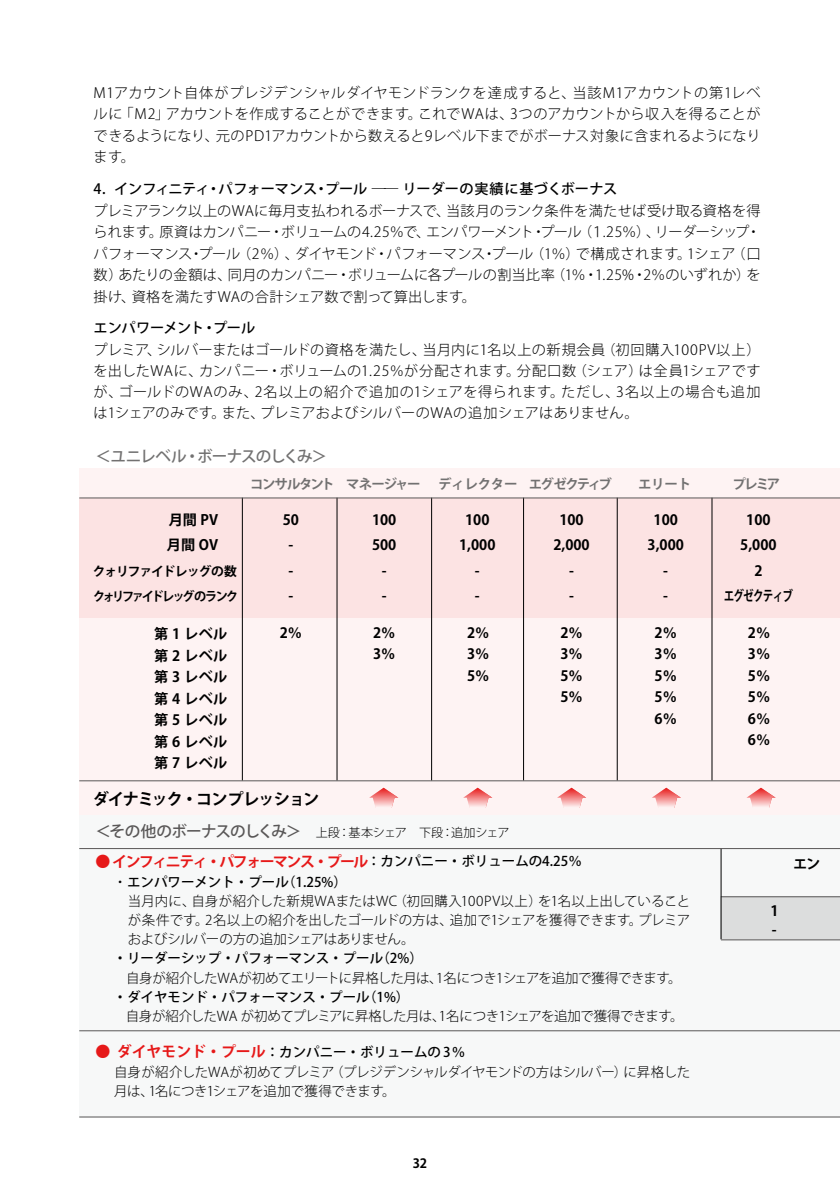
<style>
.page{position:relative;width:840px;height:1191px;background:#fff}
.page>*{position:absolute;margin:0;border:0;box-sizing:border-box;transform-origin:0 0}
.t1{font:700 16.2px "Koz Go Pro";letter-spacing:-.07em;color:#000}
.t2{font:500 15.6px "Koz Go Pro";letter-spacing:-.06em;color:#727171}
.t3{font:700 14.8px "Koz Go Pro";letter-spacing:-.1em;color:#e61919}
.t4{font:300 14.2px/21.6px "Koz Go Pro";letter-spacing:.005em;color:#000;text-align:justify}
.t5{font:700 14.2px/21.6px "Koz Go Pro";color:#000;text-align:center}
.t6{font:500 14.2px "Koz Go Pro";letter-spacing:-.01em;color:#000}
.t7{font:700 14.2px/25.6px "Koz Go Pro";letter-spacing:-.08em;color:#000;text-align:center}
.t8{font:300 13.4px/20.6px "Koz Go Pro";letter-spacing:-.025em;color:#000}
.t9{font:500 13.4px "Koz Go Pro";color:#000}
.t10{font:300 13.4px "Koz Go Pro";letter-spacing:.015em;color:#000}
.t11{font:300 13.4px "Koz Go Pro";letter-spacing:-.005em;color:#000}
.t12{font:700 13.4px "Koz Go Pro";letter-spacing:-.095em;color:#727171}
.t13{font:700 13.4px "Koz Go Pro";letter-spacing:-.05em;color:#727171}
.t14{font:700 12.8px/25.6px "Koz Go Pro";letter-spacing:-.105em;color:#000}
.t15{font:300 12.2px "Koz Go Pro";letter-spacing:-.02em;color:#000}
.s1{font-weight:500;font-size:15.6px;color:#595757}
.s2{font-weight:500;font-size:13.4px;color:#000}
.s3{font-weight:300}
.s4{font-weight:700;font-size:14.8px;color:#e61919}
.s5{font-weight:500}
</style>
<div class="page">
<div style="left:79px;top:815px;width:760px;height:302px;background:#f7f8f8"></div>
<hr style="left:839px;top:987px;width:1px;height:43px;background:#dcdddd">
<div style="left:720px;top:897px;width:119px;height:43px;background:#dcdddd"></div>
<div style="left:79px;top:468px;width:760px;height:347px;background:#fef3f3"></div>
<div style="left:79px;top:498px;width:760px;height:120px;background:#fce3e3"></div>
<hr style="left:242px;top:498px;width:1px;height:282px;background:#000">
<hr style="left:336px;top:498px;width:1px;height:282px;background:#000">
<hr style="left:431px;top:498px;width:1px;height:282px;background:#000">
<hr style="left:523px;top:498px;width:1px;height:282px;background:#000">
<hr style="left:616px;top:498px;width:1px;height:282px;background:#000">
<hr style="left:711px;top:498px;width:1px;height:282px;background:#000">
<hr style="left:79px;top:780px;width:760px;height:1px;background:#595757">
<svg style="left:463px;top:787px;width:29px;height:21px"></svg>
<svg style="left:369px;top:787px;width:29px;height:21px"></svg>
<svg style="left:557px;top:787px;width:29px;height:21px"></svg>
<svg style="left:652px;top:787px;width:28px;height:21px"></svg>
<svg style="left:746px;top:787px;width:29px;height:21px"></svg>
<hr style="left:79px;top:497px;width:760px;height:1px;background:#595757">
<hr style="left:720px;top:896px;width:119px;height:1px;background:#595757">
<hr style="left:720px;top:848px;width:1px;height:91px;background:#000">
<hr style="left:79px;top:848px;width:760px;height:1px;background:#595757">
<hr style="left:720px;top:939px;width:119px;height:1px;background:#595757">
<hr style="left:79px;top:1116px;width:760px;height:1px;background:#595757">
<hr style="left:79px;top:1030px;width:760px;height:1px;background:#595757">
<p class="t4" style="left:94px;top:82px;width:668px">M1アカウント自体がプレジデンシャルダイヤモンドランクを達成すると、当該M1アカウントの第1レベルに「M2」アカウントを作成することができます。これでWAは、3つのアカウントから収入を得ることができるようになり、元のPD1アカウントから数えると9レベル下までがボーナス対象に含まれるようになります。</p>
<p class="t6" style="left:93px;top:180px;width:525px">4. インフィニティ・パフォーマンス・プール ―― リーダーの実績に基づくボーナス</p>
<p class="t4" style="left:93px;top:200px;width:668px">プレミアランク以上のWAに毎月支払われるボーナスで、当該月のランク条件を満たせば受け取る資格を得られます。原資はカンパニー・ボリュームの4.25％で、エンパワーメント・プール（１.25％）、リーダーシップ・パフォーマンス・プール（2％）、ダイヤモンド・パフォーマンス・プール（1％）で構成されます。1シェア（口数）あたりの金額は、同月のカンパニー・ボリュームに各プールの割当比率（1％・1.25%・2％のいずれか）を掛け、資格を満たすWAの合計シェア数で割って算出します。</p>
<p class="t6" style="left:93px;top:319px;width:163px">エンパワーメント・プール</p>
<p class="t4" style="left:94px;top:339px;width:668px">プレミア、シルバーまたはゴールドの資格を満たし、当月内に1名以上の新規会員（初回購入100PV以上）を出したWAに、カンパニー・ボリュームの1.25％が分配されます。分配口数（シェア）は全員1シェアですが、ゴールドのWAのみ、2名以上の紹介で追加の1シェアを得られます。ただし、3名以上の場合も追加は1シェアのみです。また、プレミアおよびシルバーのWAの追加シェアはありません。</p>
<p class="t2" style="left:95px;top:446px;width:233px">＜ユニレベル・ボーナスのしくみ＞</p>
<p class="t12" style="left:250px;top:475px;width:172px">コンサルタント マネージャー</p>
<p class="t13" style="left:438px;top:475px;width:175px">ディレクター エグゼクティブ</p>
<p class="t12" style="left:637px;top:475px;width:55px">エリート</p>
<p class="t12" style="left:732px;top:475px;width:49px">プレミア</p>
<p class="t5" style="left:167px;top:507px;width:53px;line-height:25.6px;text-align:left">月間 PV月間 OV</p>
<p class="t14" style="left:93px;top:559px;width:147px">クォリファイドレッグの数クォリファイドレッグのランク</p>
<p class="t5" style="left:282px;top:507px;width:18px;line-height:25.6px">50 -<br>-<br>-</p>
<p class="t5" style="left:279px;top:622px;width:24px">2％</p>
<p class="t5" style="left:373px;top:622px;width:24px;text-align:left">2％<br>3％</p>
<p class="t5" style="left:466px;top:622px;width:24px;text-align:justify">2％3％5％</p>
<p class="t5" style="left:560px;top:622px;width:24px;text-align:justify">2％3％5％5％</p>
<p class="t5" style="left:654px;top:622px;width:24px;text-align:justify">2％3％5％5％6％</p>
<p class="t5" style="left:747px;top:622px;width:24px;text-align:justify">2％3％5％5％6％6％</p>
<p class="t5" style="left:372px;top:507px;width:26px;line-height:25.6px">100<br>500 -<br>-</p>
<p class="t5" style="left:459px;top:507px;width:38px;line-height:25.6px">100<br>1,000 -<br>-</p>
<p class="t5" style="left:553px;top:507px;width:38px;line-height:25.6px">100<br>2,000 -<br>-</p>
<p class="t5" style="left:647px;top:507px;width:38px;line-height:25.6px">100<br>3,000 -<br>-</p>
<p class="t7" style="left:723px;top:507px;width:71px">100<br>5,000<br>2<br>エグゼクティブ</p>
<p class="t5" style="left:154px;top:624px;width:75px;text-align:justify">第 1 レベル第 2 レベル第 3 レベル第 4 レベル第 5 レベル第 6 レベル第 7 レベル</p>
<p class="t1" style="left:93px;top:788px;width:228px">ダイナミック・コンプレッション</p>
<p class="t15" style="left:95px;top:824px;width:415px"><span class="s1">＜その他のボーナスのしくみ＞</span> 上段：基本シェア　下段：追加シェア</p>
<p class="t3" style="left:95px;top:852px;width:487px">● インフィニティ・パフォーマンス・プール<span class="s2">：カンパニー・ボリュームの4.25％</span></p>
<p class="t9" style="left:114px;top:873px;width:235px"><span class="s3">・</span>エンパワーメント・プール（1.25%）</p>
<p class="t10" style="left:114px;top:892px;width:577px">　当月内に、自身が紹介した新規WAまたはWC（初回購入100PV以上）を1名以上出していること</p>
<p class="t11" style="left:128px;top:911px;width:563px">が条件です。2名以上の紹介を出したゴールドの方は、追加で1シェアを獲得できます。プレミア</p>
<p class="t8" style="left:128px;top:929px;width:288px">およびシルバーの方の追加シェアはありません。</p>
<p class="t9" style="left:114px;top:950px;width:310px">・リーダーシップ・パフォーマンス・プール（2%）</p>
<p class="t8" style="left:126px;top:967px;width:556px">自身が紹介したWAが初めてエリートに昇格した月は、1名につき1シェアを追加で獲得できます。</p>
<p class="t9" style="left:114px;top:988px;width:297px">・ダイヤモンド・パフォーマンス・プール（1%）</p>
<p class="t8" style="left:126px;top:1005px;width:559px">自身が紹介したWA が初めてプレミアに昇格した月は、1名につき1シェアを追加で獲得できます。</p>
<p class="t8" style="left:114px;top:1041px;width:577px;text-indent:-19px"><span class="s4">● ダイヤモンド・プール</span><span class="s5">：カンパニー・ボリュームの 3％<br></span>自身が紹介したWAが初めてプレミア（プレジデンシャルダイヤモンドの方はシルバー）に昇格した</p>
<p class="t8" style="left:114px;top:1081px;width:282px">月は、1名につき1シェアを追加で獲得できます。</p>
<p class="t14" style="left:412px;top:1151px;width:16px">32</p>
<p class="t5" style="left:769px;top:902px;width:10px;line-height:18.8px;text-align:left">1 -</p>
<p class="t5" style="left:792px;top:854px;width:29px">エン</p>
</div>
